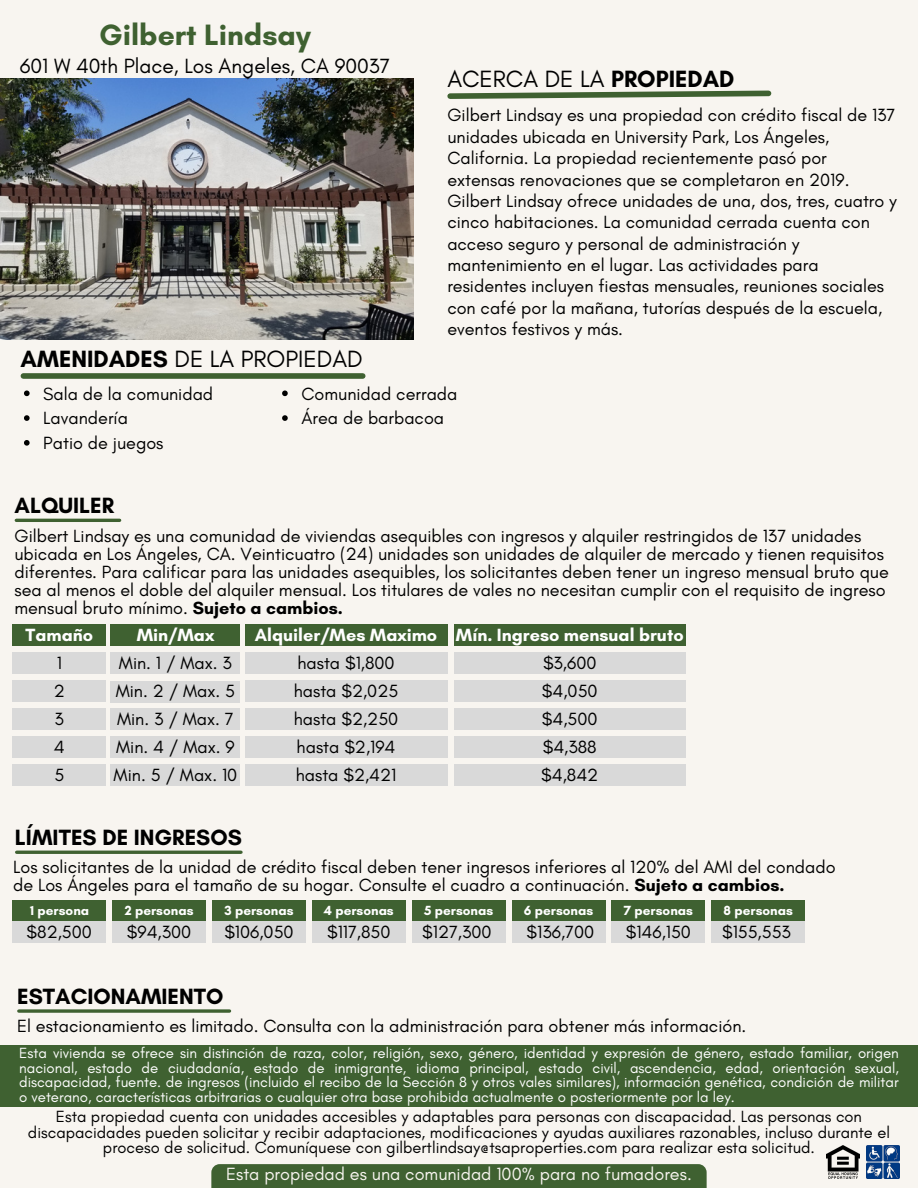
<style>
.page{position:relative;width:918px;height:1188px;background:#f8f5f0}
.page>*{position:absolute;margin:0;border:0;box-sizing:border-box;transform-origin:0 0}
.t1{font:700 30px "Glacial Indifference";color:#3f6131}
.t2{font:24px "Glacial Indifference";color:#000}
.t3{font:700 22.5px "Glacial Indifference";color:#000}
.t4{font:21px "Glacial Indifference";color:#000}
.t5{font:18px/27.9px "Glacial Indifference";color:#000}
.t6{font:700 18px "Glacial Indifference";color:#fff}
.t7{font:18px "Glacial Indifference";color:#f8f5f0}
.t8{font:16.5px/15.8px "Glacial Indifference";color:#000;text-align:center}
.t9{font:15px/14.7px "Glacial Indifference";color:#fff;text-align:justify}
.t10{font:700 13.5px "Glacial Indifference";color:#fff}
.s1{font-weight:700}
</style>
<div class="page">
<img style="left:0;top:79px;width:414px;height:261px">
<div style="left:0;top:1045px;width:918px;height:62px;background:#3f6131"></div>
<img style="left:866px;top:1146px;width:33px;height:32px">
<img style="left:826px;top:1146px;width:34px;height:32px">
<svg style="left:447px;top:90px;width:325px;height:9px"></svg>
<svg style="left:24px;top:391px;width:6px;height:5px"></svg>
<svg style="left:24px;top:415px;width:6px;height:6px"></svg>
<svg style="left:24px;top:440px;width:6px;height:6px"></svg>
<svg style="left:282px;top:391px;width:6px;height:5px"></svg>
<svg style="left:282px;top:415px;width:6px;height:6px"></svg>
<div style="left:23px;top:373px;width:340px;height:6px;background:#3f6131"></div>
<svg style="left:19px;top:1009px;width:211px;height:4px"></svg>
<div style="left:211px;top:1164px;width:496px;height:24px;background:#3f6131"></div>
<div style="left:13px;top:625px;width:93px;height:21px;background:#3f6131"></div>
<div style="left:13px;top:653px;width:93px;height:21px;background:#d9d9d9"></div>
<div style="left:13px;top:681px;width:93px;height:21px;background:#d9d9d9"></div>
<div style="left:13px;top:709px;width:93px;height:21px;background:#d9d9d9"></div>
<div style="left:13px;top:737px;width:93px;height:21px;background:#d9d9d9"></div>
<div style="left:13px;top:765px;width:93px;height:21px;background:#d9d9d9"></div>
<div style="left:245px;top:625px;width:202px;height:21px;background:#3f6131"></div>
<div style="left:245px;top:653px;width:202px;height:21px;background:#d9d9d9"></div>
<div style="left:245px;top:681px;width:202px;height:21px;background:#d9d9d9"></div>
<div style="left:245px;top:709px;width:202px;height:21px;background:#d9d9d9"></div>
<div style="left:245px;top:737px;width:202px;height:21px;background:#d9d9d9"></div>
<div style="left:245px;top:765px;width:202px;height:21px;background:#d9d9d9"></div>
<div style="left:454px;top:625px;width:231px;height:21px;background:#3f6131"></div>
<div style="left:454px;top:653px;width:231px;height:21px;background:#d9d9d9"></div>
<div style="left:454px;top:681px;width:231px;height:21px;background:#d9d9d9"></div>
<div style="left:454px;top:709px;width:231px;height:21px;background:#d9d9d9"></div>
<div style="left:454px;top:737px;width:231px;height:21px;background:#d9d9d9"></div>
<div style="left:454px;top:765px;width:231px;height:21px;background:#d9d9d9"></div>
<div style="left:111px;top:625px;width:129px;height:21px;background:#3f6131"></div>
<div style="left:111px;top:653px;width:129px;height:21px;background:#d9d9d9"></div>
<div style="left:111px;top:681px;width:129px;height:21px;background:#d9d9d9"></div>
<div style="left:111px;top:709px;width:129px;height:21px;background:#d9d9d9"></div>
<div style="left:111px;top:737px;width:129px;height:21px;background:#d9d9d9"></div>
<div style="left:111px;top:765px;width:129px;height:21px;background:#d9d9d9"></div>
<hr style="left:16px;top:519px;width:104px;height:3px;background:#3f6131">
<hr style="left:17px;top:851px;width:224px;height:3px;background:#3f6131">
<div style="left:13px;top:901px;width:93px;height:21px;background:#3f6131"></div>
<div style="left:13px;top:922px;width:93px;height:21px;background:#d9d9d9"></div>
<div style="left:113px;top:900px;width:93px;height:21px;background:#3f6131"></div>
<div style="left:113px;top:922px;width:93px;height:21px;background:#d9d9d9"></div>
<div style="left:212px;top:900px;width:94px;height:21px;background:#3f6131"></div>
<div style="left:212px;top:922px;width:94px;height:21px;background:#d9d9d9"></div>
<div style="left:312px;top:900px;width:93px;height:21px;background:#3f6131"></div>
<div style="left:312px;top:922px;width:93px;height:21px;background:#d9d9d9"></div>
<div style="left:412px;top:900px;width:93px;height:21px;background:#3f6131"></div>
<div style="left:412px;top:922px;width:93px;height:21px;background:#d9d9d9"></div>
<div style="left:512px;top:900px;width:93px;height:21px;background:#3f6131"></div>
<div style="left:512px;top:922px;width:93px;height:21px;background:#d9d9d9"></div>
<div style="left:612px;top:900px;width:93px;height:21px;background:#3f6131"></div>
<div style="left:612px;top:922px;width:93px;height:21px;background:#d9d9d9"></div>
<div style="left:712px;top:900px;width:93px;height:21px;background:#3f6131"></div>
<div style="left:712px;top:922px;width:93px;height:21px;background:#d9d9d9"></div>
<h1 class="t1" style="left:99px;top:17px;width:213px">Gilbert Lindsay</h1>
<p class="t4" style="left:20px;top:53px;width:372px">601 W 40th Place, Los Angeles, CA 90037</p>
<h2 class="t2" style="left:21px;top:344px;width:344px"><span class="s1">AMENIDADES</span> DE LA PROPIEDAD</h2>
<h2 class="t2" style="left:447px;top:64px;width:289px">ACERCA DE LA <span class="s1">PROPIEDAD</span></h2>
<p class="t5" style="left:447px;top:105px;width:451px;line-height:21.3px">Gilbert Lindsay es una propiedad con crédito fiscal de 137 unidades ubicada en University Park, Los Ángeles, California. La propiedad recientemente pasó por extensas renovaciones que se completaron en 2019.<br>Gilbert Lindsay ofrece unidades de una, dos, tres, cuatro y cinco habitaciones. La comunidad cerrada cuenta con acceso seguro y personal de administración y mantenimiento en el lugar. Las actividades para residentes incluyen fiestas mensuales, reuniones sociales con café por la mañana, tutorías después de la escuela, eventos festivos y más.</p>
<p class="t5" style="left:43px;top:381px;width:171px;line-height:24.8px">Sala de la comunidad<br>Lavandería<br>Patio de juegos</p>
<p class="t5" style="left:301px;top:381px;width:158px;line-height:24.8px">Comunidad cerrada<br>Área de barbacoa</p>
<p class="t3" style="left:15px;top:492px;width:101px">ALQUILER</p>
<p class="t5" style="left:14px;top:527px;width:876px;line-height:18px">Gilbert Lindsay es una comunidad de viviendas asequibles con ingresos y alquiler restringidos de 137 unidades ubicada en Los Ángeles, CA. Veinticuatro (24) unidades son unidades de alquiler de mercado y tienen requisitos diferentes. Para calificar para las unidades asequibles, los solicitantes deben tener un ingreso mensual bruto que sea al menos el doble del alquiler mensual. Los titulares de vales no necesitan cumplir con el requisito de ingreso mensual bruto mínimo. <span class="s1">Sujeto a cambios.</span></p>
<p class="t6" style="left:26px;top:624px;width:69px">Tamaño</p>
<p class="t5" style="left:54px;top:649px;width:13px">1<br>2<br>3<br>4<br>5</p>
<p class="t6" style="left:137px;top:624px;width:79px">Min/Max</p>
<p class="t5" style="left:114px;top:649px;width:125px">Min. 1 / Max. 3<br>Min. 2 / Max. 5<br>Min. 3 / Max. 7<br>Min. 4 / Max. 9<br>Min. 5 / Max. 10</p>
<p class="t6" style="left:255px;top:624px;width:184px">Alquiler/Mes Maximo</p>
<p class="t5" style="left:294px;top:649px;width:106px">hasta $1,800 hasta $2,025 hasta $2,250 hasta $2,194 hasta $2,421</p>
<p class="t6" style="left:456px;top:624px;width:229px">Mín. Ingreso mensual bruto</p>
<p class="t5" style="left:541px;top:649px;width:59px;text-align:justify">$3,600 $4,050 $4,500 $4,388 $4,842</p>
<p class="t3" style="left:15px;top:824px;width:228px">LÍMITES DE INGRESOS</p>
<p class="t5" style="left:13px;top:857px;width:824px;line-height:18px">Los solicitantes de la unidad de crédito fiscal deben tener ingresos inferiores al 120% del AMI del condado de Los Ángeles para el tamaño de su hogar. Consulte el cuadro a continuación. <span class="s1">Sujeto a cambios.</span></p>
<p class="t10" style="left:30px;top:902px;width:60px">1 persona</p>
<p class="t10" style="left:125px;top:903px;width:70px">2 personas</p>
<p class="t10" style="left:224px;top:903px;width:70px">3 personas</p>
<p class="t10" style="left:324px;top:903px;width:71px">4 personas</p>
<p class="t10" style="left:424px;top:903px;width:71px">5 personas</p>
<p class="t10" style="left:524px;top:903px;width:71px">6 personas</p>
<p class="t10" style="left:624px;top:903px;width:71px">7 personas</p>
<p class="t10" style="left:724px;top:903px;width:71px">8 personas</p>
<p class="t5" style="left:27px;top:918px;width:67px">$82,500</p>
<p class="t5" style="left:127px;top:918px;width:66px">$94,300</p>
<p class="t5" style="left:224px;top:918px;width:71px">$106,050</p>
<p class="t5" style="left:327px;top:918px;width:65px">$117,850</p>
<p class="t5" style="left:422px;top:918px;width:71px">$127,300</p>
<p class="t5" style="left:527px;top:918px;width:69px">$136,700</p>
<p class="t5" style="left:626px;top:918px;width:67px">$146,150</p>
<p class="t5" style="left:722px;top:918px;width:70px">$155,553</p>
<p class="t3" style="left:17px;top:983px;width:208px">ESTACIONAMIENTO</p>
<p class="t5" style="left:17px;top:1012px;width:731px">El estacionamiento es limitado. Consulta con la administración para obtener más información.</p>
<p class="t9" style="left:19px;top:1045px;width:881px">Esta vivienda se ofrece sin distinción de raza, color, religión, sexo, género, identidad y expresión de género, estado familiar, origen nacional, estado de ciudadanía, estado de inmigrante, idioma principal, estado civil, ascendencia, edad, orientación sexual, discapacidad, fuente. de ingresos (incluido el recibo de la Sección 8 y otros vales similares), información genética, condición de militar o veterano, características arbitrarias o cualquier otra base prohibida actualmente o posteriormente por la ley.</p>
<p class="t8" style="left:28px;top:1108px;width:864px">Esta propiedad cuenta con unidades accesibles y adaptables para personas con discapacidad. Las personas con discapacidades pueden solicitar y recibir adaptaciones, modificaciones y ayudas auxiliares razonables, incluso durante el proceso de solicitud. Comuníquese con gilbertlindsay@tsaproperties.com para realizar esta solicitud.</p>
<p class="t7" style="left:226px;top:1163px;width:467px">Esta propiedad es una comunidad 100% para no fumadores.</p>
</div>
